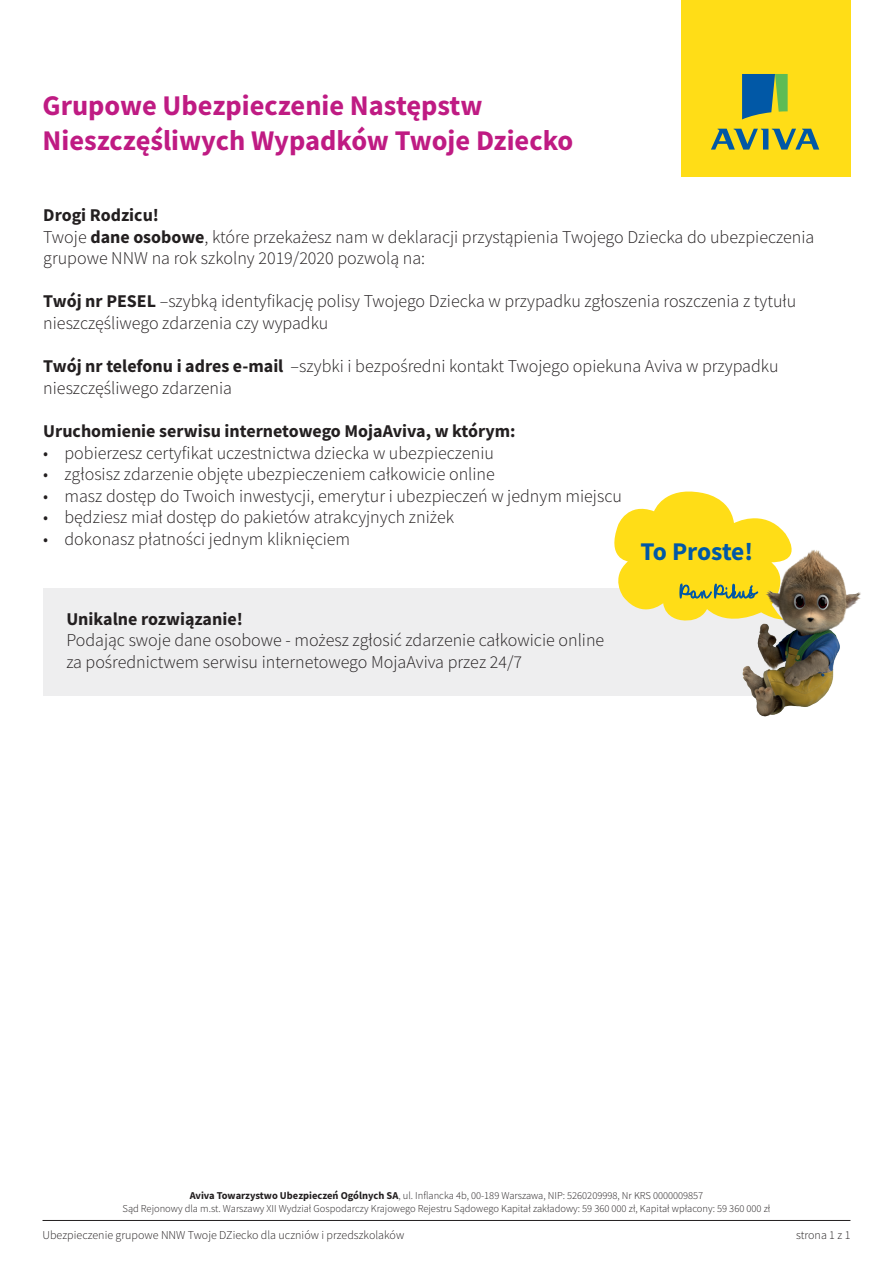
<style>
.page{position:relative;width:893px;height:1263px;background:#fff}
.page>*{position:absolute;margin:0;border:0;box-sizing:border-box;transform-origin:0 0}
.t1{font:700 28.5px "Source Sans Pro";color:#bf1b83}
.t2{font:700 25.5px "Source Sans Pro";letter-spacing:-.015em;color:#0158a6}
.t3{font:300 18px/21.6px "Source Sans Pro";color:#231f20}
.t4{font:700 18px "Source Sans Pro";color:#231f20}
.t5{font:300 12px "Source Sans Pro";color:#231f20}
.t6{font:300 10.5px "Source Sans Pro";color:#231f20}
.s1{font-weight:700}
</style>
<div class="page">
<div style="left:681px;top:0;width:169px;height:177px;background:#ffdd17"></div>
<svg style="left:742px;top:74px;width:46px;height:45px"></svg>
<svg style="left:711px;top:129px;width:108px;height:21px"></svg>
<hr style="left:43px;top:1220px;width:807px;height:1px;background:#231f20">
<div style="left:43px;top:588px;width:755px;height:108px;background:#eeeeef"></div>
<svg style="left:614px;top:491px;width:174px;height:119px"></svg>
<img style="left:657px;top:537px;width:204px;height:180px">
<p class="t1" style="left:43px;top:87px;width:441px">Grupowe Ubezpieczenie Następstw</p>
<p class="t1" style="left:43px;top:121px;width:532px">Nieszczęśliwych Wypadków Twoje Dziecko</p>
<p class="t4" style="left:43px;top:203px;width:117px">Drogi Rodzicu!</p>
<p class="t3" style="left:43px;top:226px;width:773px">Twoje <span class="s1">dane osobowe</span>, które przekażesz nam w deklaracji przystąpienia Twojego Dziecka do ubezpieczenia grupowe NNW na rok szkolny 2019/2020 pozwolą na:</p>
<p class="t3" style="left:43px;top:291px;width:755px"><span class="s1">Twój nr PESEL</span> –szybką identyfikację polisy Twojego Dziecka w przypadku zgłoszenia roszczenia z tytułu nieszczęśliwego zdarzenia czy wypadku</p>
<p class="t3" style="left:43px;top:355px;width:737px"><span class="s1">Twój nr telefonu i adres e-mail</span> –szybki i bezpośredni kontakt Twojego opiekuna Aviva w przypadku nieszczęśliwego zdarzenia</p>
<p class="t4" style="left:43px;top:419px;width:474px">Uruchomienie serwisu internetowego MojaAviva, w którym:</p>
<p class="t3" style="left:43px;top:442px;width:452px">• pobierzesz certyfikat uczestnictwa dziecka w ubezpieczeniu</p>
<p class="t3" style="left:43px;top:463px;width:453px">• zgłosisz zdarzenie objęte ubezpieczeniem całkowicie online</p>
<p class="t3" style="left:43px;top:485px;width:580px">• masz dostęp do Twoich inwestycji, emerytur i ubezpieczeń w jednym miejscu</p>
<p class="t3" style="left:43px;top:507px;width:412px">• będziesz miał dostęp do pakietów atrakcyjnych zniżek</p>
<p class="t3" style="left:43px;top:528px;width:308px">• dokonasz płatności jednym kliknięciem</p>
<p class="t2" style="left:641px;top:534px;width:114px">To Proste!</p>
<p class="t4" style="left:66px;top:607px;width:178px">Unikalne rozwiązanie!</p>
<p class="t3" style="left:66px;top:630px;width:539px">Podając swoje dane osobowe - możesz zgłosić zdarzenie całkowicie online za pośrednictwem serwisu internetowego MojaAviva przez 24/7</p>
<p class="t6" style="left:190px;top:1189px;width:515px"><span class="s1">Aviva Towarzystwo Ubezpieczeń Ogólnych SA</span>, ul. Inflancka 4b, 00-189 Warszawa, NIP: 5260209998, Nr KRS 0000009857</p>
<p class="t6" style="left:123px;top:1202px;width:649px">Sąd Rejonowy dla m.st. Warszawy XII Wydział Gospodarczy Krajowego Rejestru Sądowego Kapitał zakładowy: 59 360 000 zł, Kapitał wpłacony: 59 360 000 zł</p>
<p class="t5" style="left:43px;top:1227px;width:363px">Ubezpieczenie grupowe NNW Twoje DZiecko dla uczniów i przedszkolaków</p>
<p class="t5" style="left:796px;top:1227px;width:56px">strona 1 z 1</p>
</div>
